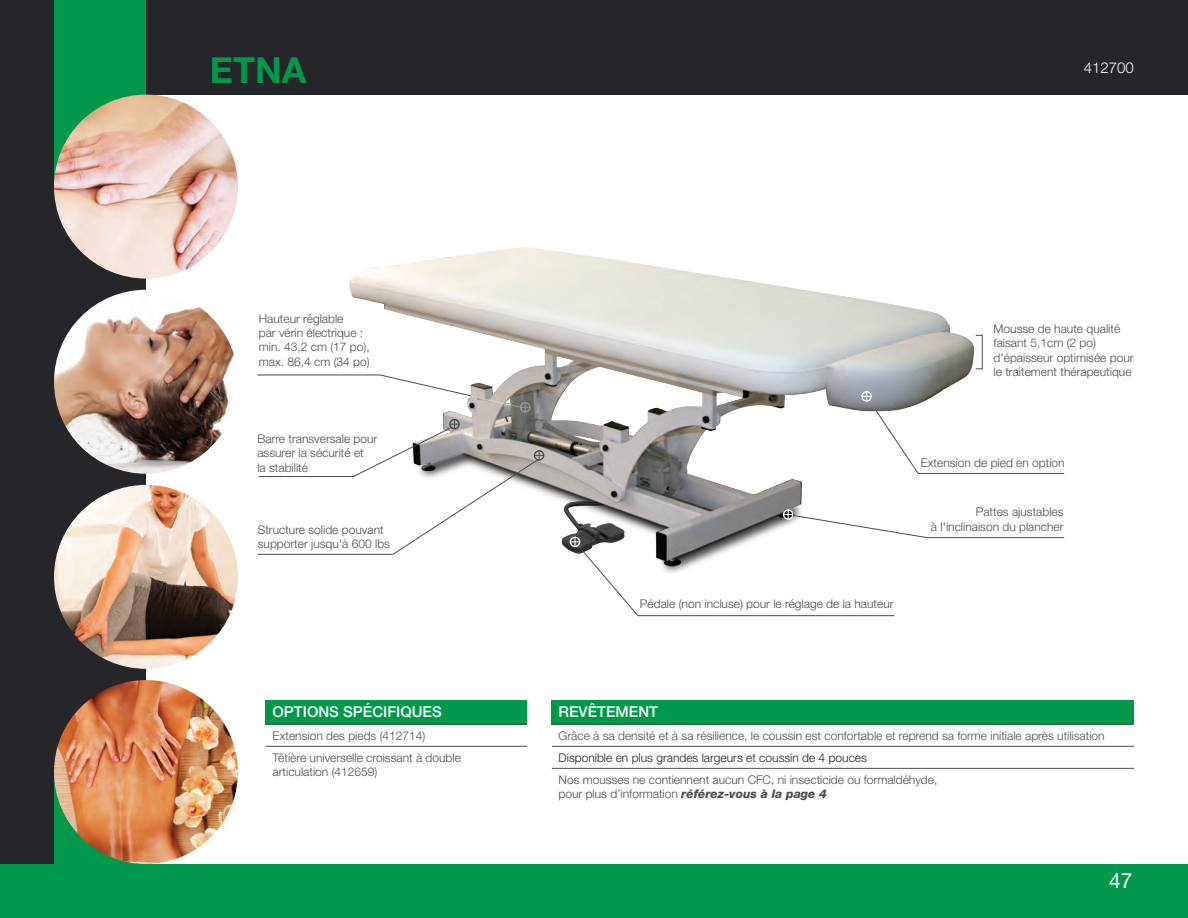
<style>
.page{position:relative;width:1188px;height:918px;background:#fff}
.page>*{position:absolute;margin:0;border:0;box-sizing:border-box;transform-origin:0 0}
.t1{font:700 36px "Helvetica Neue LT Std";color:#00994c}
.t2{font:21px "Helvetica Neue LT Std";color:#fff}
.t3{font:500 15px "Helvetica Neue LT Std";color:#fff}
.t4{font:300 15px "Helvetica Neue LT Std";color:#fff}
.t5{font:300 12px/14.4px "Helvetica Neue LT Std";color:#4b4c4d}
.t6{font:300 12px "Helvetica Neue LT Std";color:#231f20}
.s1{font-weight:800;font-style:italic}
</style>
<div class="page">
<div style="left:0;top:0;width:1188px;height:95px;background:#252629"></div>
<div style="left:0;top:0;width:146px;height:864px;background:#252629"></div>
<div style="left:54px;top:0;width:92px;height:185px;background:#00994c"></div>
<div style="left:54px;top:772px;width:92px;height:146px;background:#00994c"></div>
<img style="left:54px;top:95px;width:184px;height:184px;border-radius:92px">
<img style="left:54px;top:485px;width:184px;height:184px;border-radius:92px">
<img style="left:54px;top:290px;width:184px;height:184px;border-radius:92px">
<img style="left:54px;top:680px;width:184px;height:184px;border-radius:92px">
<img style="left:349px;top:247px;width:634px;height:304px">
<div style="left:0;top:864px;width:1188px;height:54px;background:#00994c"></div>
<div style="left:266px;top:700px;width:261px;height:24px;background:#00994c"></div>
<hr style="left:266px;top:746px;width:261px;height:1px;background:#4b4c4d">
<hr style="left:266px;top:724px;width:261px;height:1px;background:#4b4c4d">
<div style="left:552px;top:700px;width:582px;height:24px;background:#00994c"></div>
<hr style="left:552px;top:724px;width:582px;height:1px;background:#4b4c4d">
<hr style="left:552px;top:746px;width:582px;height:1px;background:#4b4c4d">
<hr style="left:552px;top:768px;width:582px;height:1px;background:#4b4c4d">
<div style="left:520px;top:402px;width:11px;height:11px;border:1px solid #4b4c4d;border-radius:50%"></div>
<svg style="left:257px;top:374px;width:273px;height:38px"></svg>
<svg style="left:257px;top:419px;width:287px;height:136px"></svg>
<div style="left:975px;top:335px;width:8px;height:34px;border:1px solid #4b4c4d"></div>
<div style="left:861px;top:391px;width:11px;height:11px;border:1px solid #fff;border-radius:50%"></div>
<svg style="left:862px;top:392px;width:203px;height:82px"></svg>
<div style="left:783px;top:509px;width:10px;height:11px;border:1px solid #fff;border-radius:50%"></div>
<svg style="left:570px;top:510px;width:495px;height:106px"></svg>
<h1 class="t1" style="left:210px;top:48px;width:98px">ETNA</h1>
<p class="t4" style="left:1084px;top:59px;width:52px">412700</p>
<p class="t5" style="left:259px;top:311px;width:112px">Hauteur réglable<br>par vérin électrique : min. 43,2 cm (17 po), max. 86,4 cm (34 po)</p>
<p class="t5" style="left:257px;top:431px;width:122px">Barre transversale pour assurer la sécurité et<br>la stabilité</p>
<p class="t5" style="left:258px;top:522px;width:134px">Structure solide pouvant supporter jusqu'à 600 lbs</p>
<p class="t3" style="left:273px;top:703px;width:171px">OPTIONS SPÉCIFIQUES</p>
<p class="t5" style="left:273px;top:724px;width:190px;line-height:22px">Extension des pieds (412714)<br>Têtière universelle croissant à double</p>
<p class="t5" style="left:273px;top:764px;width:106px">articulation (412659)</p>
<p class="t5" style="left:994px;top:321px;width:142px">Mousse de haute qualité faisant 5,1cm (2 po) d'épaisseur optimisée pour le traitement thérapeutique</p>
<p class="t5" style="left:640px;top:597px;width:255px">Pédale (non incluse) pour le réglage de la hauteur</p>
<p class="t5" style="left:921px;top:455px;width:146px">Extension de pied en option</p>
<p class="t5" style="left:931px;top:505px;width:134px;text-align:right">Pattes ajustables<br>à l'inclinaison du plancher</p>
<p class="t3" style="left:559px;top:703px;width:101px">REVÊTEMENT</p>
<p class="t5" style="left:559px;top:728px;width:548px">Grâce à sa densité et à sa résilience, le coussin est confortable et reprend sa forme initiale après utilisation</p>
<p class="t6" style="left:559px;top:750px;width:310px">Disponible en plus grandes largeurs et coussin de 4 pouces</p>
<p class="t5" style="left:559px;top:772px;width:380px">Nos mousses ne contiennent aucun CFC, ni insecticide ou formaldéhyde, pour plus d’information <span class="s1">référez-vous à la page 4</span></p>
<h2 class="t2" style="left:1109px;top:868px;width:25px">47</h2>
</div>
